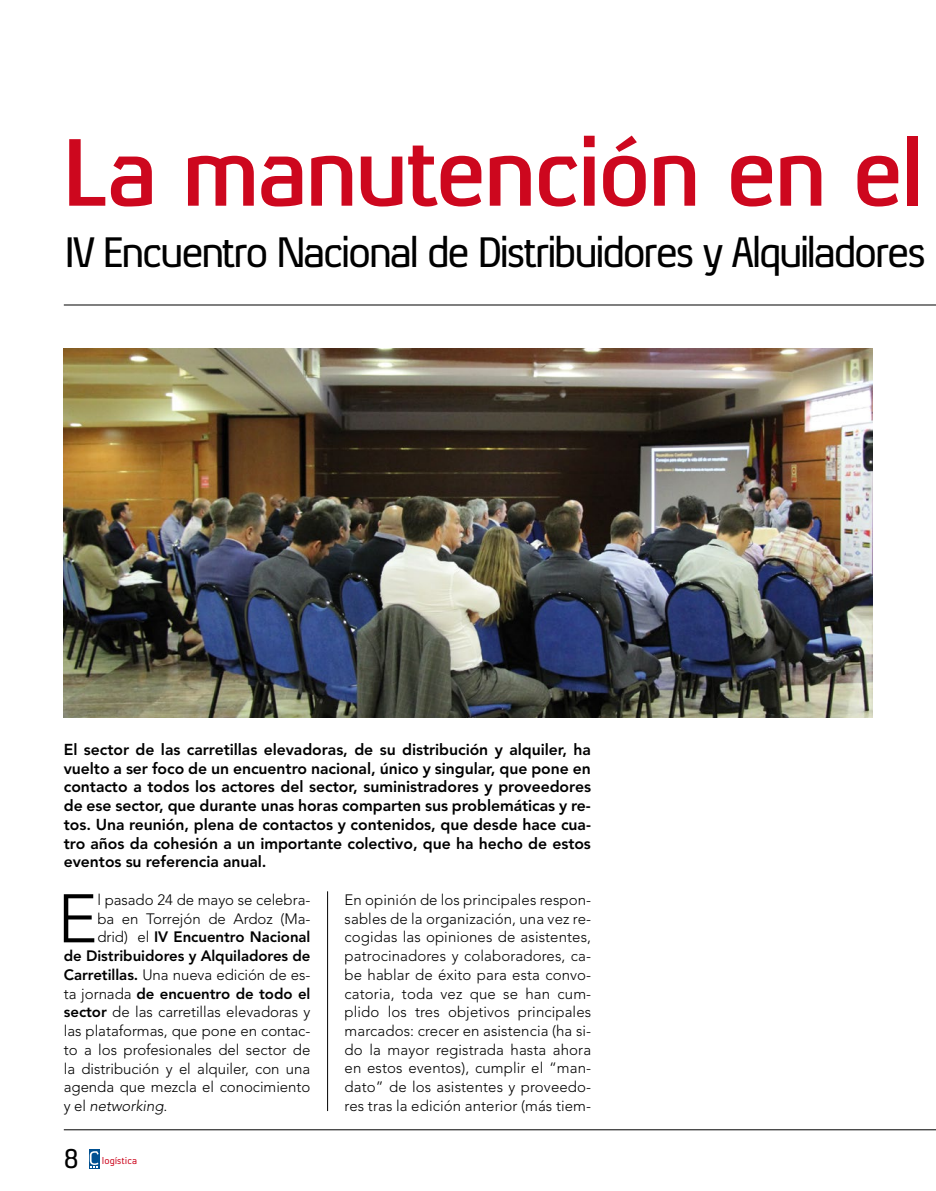
<style>
.page{position:relative;width:936px;height:1191px;background:#fff}
.page>*{position:absolute;margin:0;border:0;box-sizing:border-box;transform-origin:0 0}
.t1{font:700 90px "Xenu";letter-spacing:-.025em;color:#cd071e}
.t2{font:300 67.95px "Avenir LT Std";color:#000}
.t3{font:40.2px "Xenu";letter-spacing:-.045em;color:#000}
.t4{font:25.5px "Xenu";color:#000}
.t5{font:800 15.75px/18.8px "Avenir LT Std";letter-spacing:-.005em;color:#000;text-align:justify}
.t6{font:300 15px/18.8px "Avenir LT Std";letter-spacing:-.005em;color:#000;text-align:justify}
.t7{font:800 15px "Avenir LT Std";letter-spacing:-.005em;color:#000}
.t8{font:italic 300 15px "Avenir LT Std";letter-spacing:-.005em;color:#000}
.t9{font:9px "Xenu";letter-spacing:.035em;color:#cd071e}
.s1{font-weight:300}
.s2{font-weight:800}
.s3{font-style:normal}
</style>
<div class="page">
<hr style="left:64px;top:1129px;width:871px;height:1px;background:#000">
<div style="left:89px;top:1149px;width:10px;height:19px;background:#005091"></div>
<svg style="left:90px;top:1151px;width:9px;height:16px"></svg>
<hr style="left:327px;top:891px;width:1px;height:220px;background:#000">
<img style="left:64px;top:349px;width:808px;height:368px">
<hr style="left:64px;top:305px;width:871px;height:1px;background:#000">
<h1 class="t1" style="left:64px;top:118px;width:860px">La manutención en el</h1>
<h3 class="t3" style="left:65px;top:228px;width:861px">IV Encuentro Nacional de Distribuidores y Alquiladores</h3>
<p class="t5" style="left:64px;top:740px;width:528px">El sector de las carretillas elevadoras, de su distribución y alquiler, ha vuelto a ser foco de un encuentro nacional, único y singular, que pone en contacto a todos los actores del sector, suministradores y proveedores de ese sector, que durante unas horas comparten sus problemáticas y re&shy;tos. Una reunión, plena de contactos y contenidos, que desde hace cua&shy;tro años da cohesión a un importante colectivo, que ha hecho de estos eventos su referencia anual.</p>
<h2 class="t2" style="left:57px;top:879px;width:42px">E</h2>
<p class="t6" style="left:97px;top:890px;width:214px">l pasado 24 de mayo se celebra-</p>
<p class="t6" style="left:97px;top:909px;width:214px">ba en Torrejón de Ardoz (Ma-</p>
<p class="t7" style="left:97px;top:928px;width:215px"><span class="s1">drid) el</span> IV Encuentro Nacional</p>
<p class="t7" style="left:64px;top:947px;width:248px">de Distribuidores y Alquiladores de</p>
<p class="t6" style="left:64px;top:965px;width:248px"><span class="s2">Carretillas.</span> Una nueva edición de es-</p>
<p class="t7" style="left:64px;top:984px;width:248px"><span class="s1">ta jornada</span> de encuentro de todo el</p>
<p class="t6" style="left:64px;top:1002px;width:248px"><span class="s2">sector</span> de las carretillas elevadoras y</p>
<p class="t6" style="left:64px;top:1021px;width:248px">las plataformas, que pone en contac-</p>
<p class="t6" style="left:64px;top:1040px;width:248px">to a los profesionales del sector de</p>
<p class="t6" style="left:64px;top:1059px;width:248px">la distribución y el alquiler, con una</p>
<p class="t6" style="left:64px;top:1077px;width:248px">agenda que mezcla el conocimiento</p>
<p class="t8" style="left:64px;top:1097px;width:105px"><span class="s3">y el</span> networking<span class="s3">.</span></p>
<h3 class="t4" style="left:64px;top:1143px;width:16px">8</h3>
<p class="t9" style="left:102px;top:1155px;width:36px">logística</p>
<p class="t6" style="left:344px;top:890px;width:248px">En opinión de los principales respon&shy;sables de la organización, una vez re&shy;cogidas las opiniones de asistentes, patrocinadores y colaboradores, ca&shy;be hablar de éxito para esta convo&shy;catoria, toda vez que se han cum&shy;plido los tres objetivos principales marcados: crecer en asistencia (ha si&shy;do la mayor registrada hasta ahora en estos eventos), cumplir el “man&shy;dato” de los asistentes y proveedo&shy;res tras la edición anterior (más tiem-</p>
</div>
